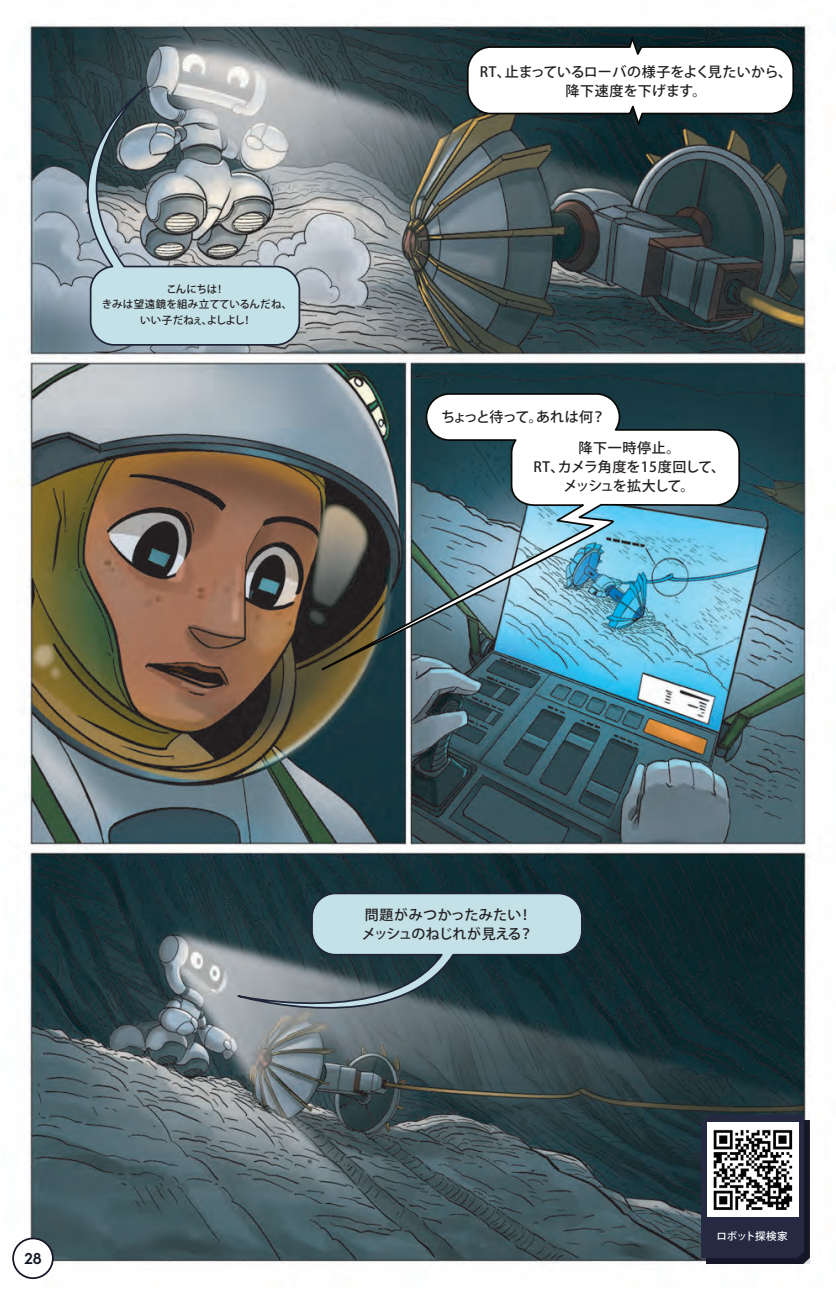
<style>
.page{position:relative;width:836px;height:1291px;background:#fff}
.page>*{position:absolute;margin:0;border:0;box-sizing:border-box;transform-origin:0 0}
.t1{font:600 15.75px "Hurme Geometric Sans 1";color:#141625}
.t2{font:500 14px/19.2px "Koz Go Pro";letter-spacing:.01em;color:#231f20;text-align:center}
.t3{font:500 14px "Koz Go Pro";letter-spacing:-.06em;color:#231f20}
.t4{font:500 10.5px/15.8px "Koz Go Pro";letter-spacing:.005em;color:#231f20;text-align:center}
.t5{font:500 10.5px "Koz Go Pro";letter-spacing:-.025em;color:#fff}
</style>
<div class="page">
<img style="left:12px;top:23px;width:798px;height:1256px">
<svg style="left:42px;top:86px;width:259px;height:260px;background:#95a4a9"></svg>
<img style="left:320px;top:392px;width:420px;height:280px">
<svg style="left:236px;top:891px;width:347px;height:150px;background:#6b8187"></svg>
<svg style="left:466px;top:32px;width:328px;height:98px"></svg>
<div style="left:706px;top:1119px;width:103px;height:144px;background:#151627"></div>
<div style="left:13px;top:1238px;width:40px;height:39px;background:#fff;border-radius:50%"></div>
<div style="left:12px;top:1237px;width:42px;height:41px;border:2px solid #141625;border-radius:50%"></div>
<div style="left:701px;top:1114px;width:103px;height:143px;background:#252a42"></div>
<img style="left:707px;top:1122px;width:91px;height:94px">
<p class="t4" style="left:102px;top:281px;width:192px">こんにちは！<br>きみは望遠鏡を組み立てているんだね、いい子だねぇ、よしよし！</p>
<p class="t2" style="left:479px;top:63px;width:314px">RT、止まっているローバの様子をよく見たいから、降下速度を下げます。</p>
<p class="t3" style="left:441px;top:407px;width:166px">ちょっと待って。あれは何？</p>
<p class="t2" style="left:533px;top:439px;width:193px">降下一時停止。<br>RT、カメラ角度を15度回して、メッシュを拡大して。</p>
<p class="t1" style="left:24px;top:1247px;width:19px">28</p>
<p class="t2" style="left:361px;top:905px;width:173px;text-align:left">問題がみつかったみたい！メッシュのねじれが見える？</p>
<p class="t5" style="left:716px;top:1229px;width:73px">ロボット探検家</p>
</div>
